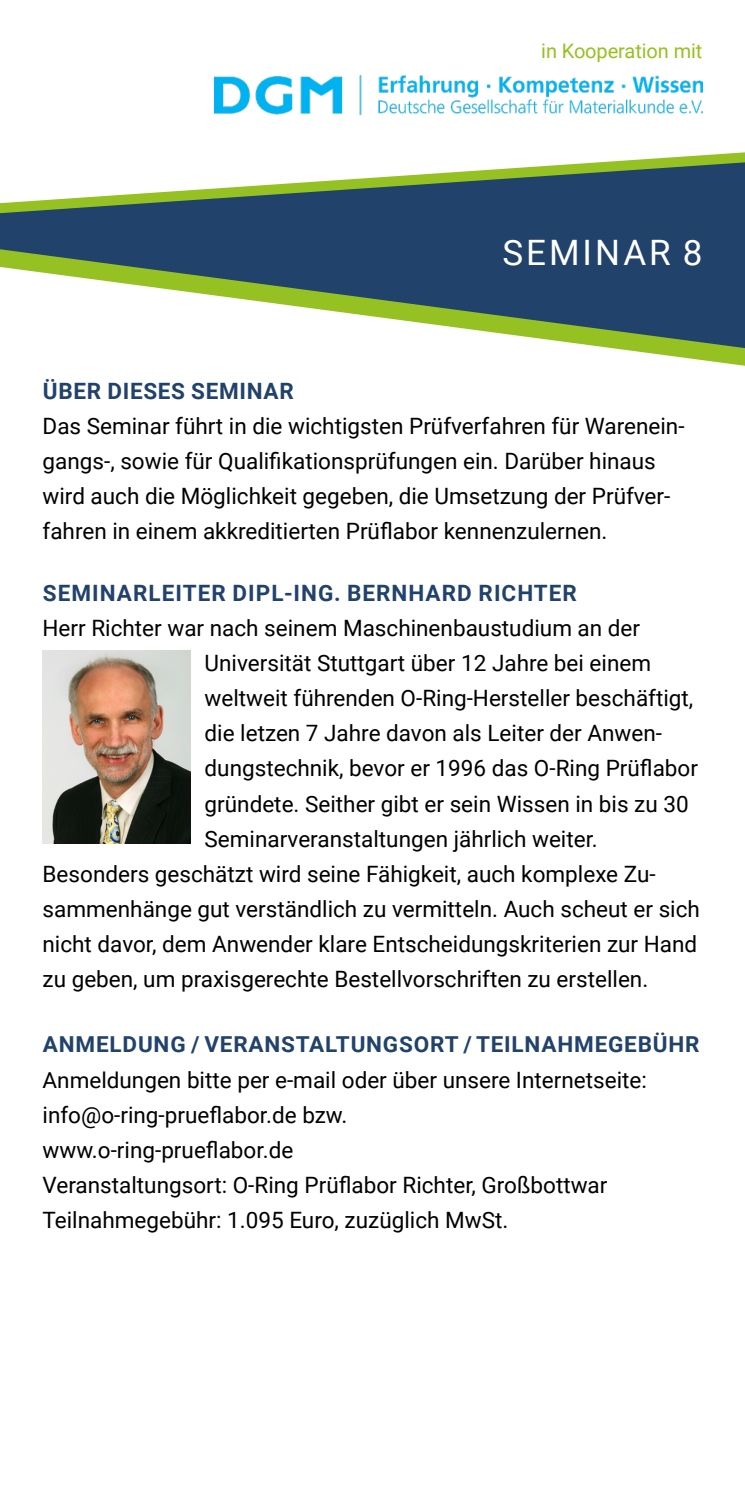
<style>
.page{position:relative;width:745px;height:1489px;background:#fff}
.page>*{position:absolute;margin:0;border:0;box-sizing:border-box;transform-origin:0 0}
.t1{font:35px "Roboto";letter-spacing:.085em;color:#fff}
.t2{font:22.5px/35px "Roboto";color:#000}
.t3{font:700 22.5px "Roboto";letter-spacing:.045em;color:#21426b}
.t4{font:700 22px "Roboto";letter-spacing:.035em;color:#21426b}
.t5{font:20px "Roboto";letter-spacing:-.005em;color:#95c11f}
.s1{font-size:22px}
</style>
<div class="page">
<svg style="left:359px;top:75px;width:385px;height:291px"></svg>
<svg style="left:0;top:138px;width:744px;height:186px"></svg>
<img style="left:43px;top:650px;width:147px;height:193px">
<img style="left:214px;top:76px;width:488px;height:39px">
<p class="t5" style="left:541px;top:36px;width:163px">in Kooperation mit</p>
<h1 class="t1" style="left:502px;top:228px;width:201px">SEMINAR 8</h1>
<p class="t3" style="left:43px;top:375px;width:252px">ÜBER DIESES SEMINAR</p>
<p class="t2" style="left:43px;top:407px;width:643px">Das Seminar führt in die wichtigsten Prüfverfahren für Warenein&shy;gangs-, sowie für Qualifikationsprüfungen ein. Darüber hinaus wird auch die Möglichkeit gegeben, die Umsetzung der Prüfver&shy;fahren in einem akkreditierten Prüflabor kennenzulernen.</p>
<p class="t3" style="left:43px;top:577px;width:535px">SEMINARLEITER DIPL-ING. BERNHARD RICHTER</p>
<p class="t2" style="left:43px;top:610px;width:598px">Herr Richter war nach seinem Maschinenbaustudium an der</p>
<p class="t2" style="left:204px;top:645px;width:448px">Universität Stuttgart über 12 Jahre bei einem</p>
<p class="t2" style="left:204px;top:680px;width:490px">weltweit führenden O-Ring-Hersteller beschäftigt,</p>
<p class="t2" style="left:204px;top:715px;width:458px">die letzen 7 Jahre davon als Leiter der Anwen-</p>
<p class="t2" style="left:204px;top:750px;width:494px">dungstechnik, bevor er 1996 das O-Ring Prüflabor</p>
<p class="t2" style="left:204px;top:785px;width:485px">gründete. Seither gibt er sein Wissen in bis zu 30</p>
<p class="t2" style="left:204px;top:820px;width:394px">Seminarveranstaltungen jährlich weiter.</p>
<p class="t2" style="left:43px;top:855px;width:614px">Besonders geschätzt wird seine Fähigkeit, auch komplexe Zu-</p>
<p class="t2" style="left:43px;top:890px;width:658px">sammenhänge gut verständlich zu vermitteln. Auch scheut er sich</p>
<p class="t2" style="left:43px;top:925px;width:655px">nicht davor, dem Anwender klare Entscheidungskriterien zur Hand</p>
<p class="t2" style="left:43px;top:960px;width:607px">zu geben, um praxisgerechte Bestellvorschriften zu erstellen.</p>
<p class="t4" style="left:43px;top:1029px;width:657px">ANMELDUNG / VERANSTALTUNGSORT / TEILNAHMEGEBÜHR</p>
<p class="t2" style="left:43px;top:1061px;width:605px"><span class="s1">Anmeldu</span>ngen bitte per e-mail oder über unsere Internetseite: info@o-ring-prueflabor.de bzw.<br>www.o-ring-prueflabor.de<br>Veranstaltungsort: O-Ring Prüflabor Richter, Großbottwar Teilnahmegebühr: 1.095 Euro, zuzüglich MwSt.</p>
</div>
